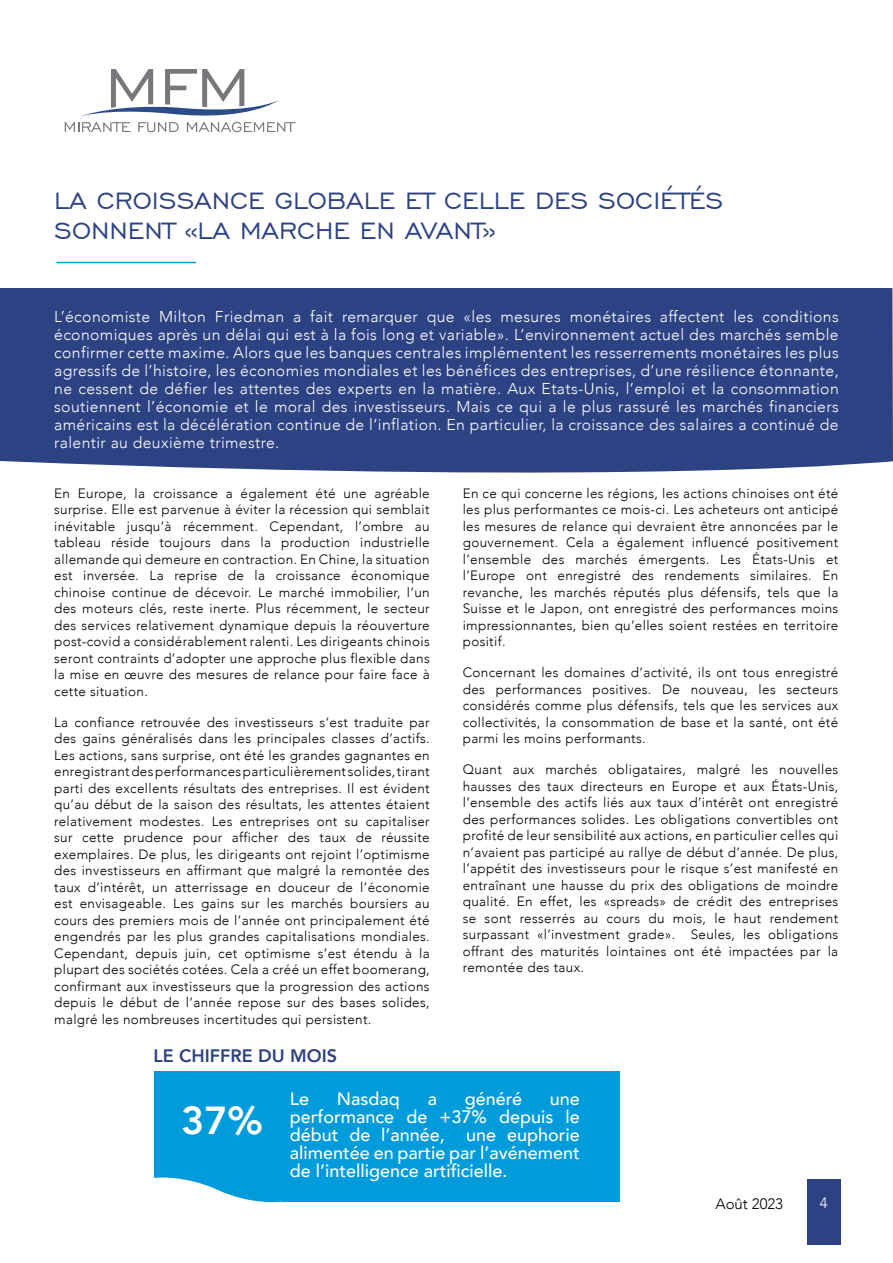
<style>
.page{position:relative;width:893px;height:1263px;background:#fff}
.page>*{position:absolute;margin:0;border:0;box-sizing:border-box;transform-origin:0 0}
.t1{font:800 39px "Avenir";color:#fff}
.t2{font:30px/30px "Engravers Gothic BT";color:#2c4283}
.t3{font:500 18px/18px "Avenir";color:#fff;text-align:justify}
.t4{font:800 18px "Avenir";color:#2c4283}
.t5{font:300 15.75px/18px "Avenir";letter-spacing:.025em;color:#fff;text-align:justify}
.t6{font:300 15px "Avenir";color:#000}
.t7{font:300 15px "Avenir";color:#fff}
.t8{font:300 13.5px/16.5px "Avenir";letter-spacing:.025em;color:#000;text-align:justify}
</style>
<div class="page">
<div style="left:807px;top:1179px;width:33px;height:66px;background:#2c4283"></div>
<svg style="left:65px;top:69px;width:230px;height:63px"></svg>
<div style="left:0;top:288px;width:893px;height:185px;background:#2c4283"></div>
<hr style="left:57px;top:262px;width:139px;height:1px;background:#009bdb">
<div style="left:154px;top:1071px;width:465px;height:130px;background:#009bdb"></div>
<svg style="left:154px;top:1177px;width:129px;height:25px"></svg>
<h2 class="t2" style="left:54px;top:185px;width:671px">LA CROISSANCE GLOBALE ET CELLE DES SOCIÉTÉS<br>SONNENT «LA MARCHE EN AVANT»</h2>
<p class="t5" style="left:54px;top:307px;width:786px">L’économiste Milton Friedman a fait remarquer que «les mesures monétaires affectent les conditions économiques après un délai qui est à la fois long et variable». L’environnement actuel des marchés semble confirmer cette maxime. Alors que les banques centrales implémentent les resserrements monétaires les plus agressifs de l’histoire, les économies mondiales et les bénéfices des entreprises, d’une résilience étonnante, ne cessent de défier les attentes des experts en la matière. Aux Etats-Unis, l’emploi et la consommation soutiennent l’économie et le moral des investisseurs. Mais ce qui a le plus rassuré les marchés financiers américains est la décélération continue de l’inflation. En particulier, la croissance des salaires a continué de ralentir au deuxième trimestre.</p>
<p class="t8" style="left:54px;top:485px;width:377px">En Europe, la croissance a également été une agréable surprise. Elle est parvenue à éviter la récession qui semblait inévitable jusqu’à récemment. Cependant, l’ombre au tableau réside toujours dans la production industrielle allemande qui demeure en contraction. En Chine, la situation est inversée. La reprise de la croissance économique chinoise continue de décevoir. Le marché immobilier, l’un des moteurs clés, reste inerte. Plus récemment, le secteur des services relativement dynamique depuis la réouverture post-covid a considérablement ralenti. Les dirigeants chinois seront contraints d’adopter une approche plus flexible dans la mise en œuvre des mesures de relance pour faire face à cette situation.</p>
<p class="t8" style="left:54px;top:714px;width:377px">La confiance retrouvée des investisseurs s’est traduite par des gains généralisés dans les principales classes d’actifs.<br>Les actions, sans surprise, ont été les grandes gagnantes en enregistrant des performances particulièrement solides, tirant parti des excellents résultats des entreprises. Il est évident qu’au début de la saison des résultats, les attentes étaient relativement modestes. Les entreprises ont su capitaliser sur cette prudence pour afficher des taux de réussite exemplaires. De plus, les dirigeants ont rejoint l’optimisme des investisseurs en affirmant que malgré la remontée des taux d’intérêt, un atterrissage en douceur de l’économie est envisageable. Les gains sur les marchés boursiers au cours des premiers mois de l’année ont principalement été engendrés par les plus grandes capitalisations mondiales.<br>Cependant, depuis juin, cet optimisme s’est étendu à la plupart des sociétés cotées. Cela a créé un effet boomerang, confirmant aux investisseurs que la progression des actions depuis le début de l’année repose sur des bases solides, malgré les nombreuses incertitudes qui persistent.</p>
<p class="t8" style="left:463px;top:485px;width:377px">En ce qui concerne les régions, les actions chinoises ont été les plus performantes ce mois-ci. Les acheteurs ont anticipé les mesures de relance qui devraient être annoncées par le gouvernement. Cela a également influencé positivement l’ensemble des marchés émergents. Les États-Unis et l’Europe ont enregistré des rendements similaires. En revanche, les marchés réputés plus défensifs, tels que la Suisse et le Japon, ont enregistré des performances moins impressionnantes, bien qu’elles soient restées en territoire positif.</p>
<p class="t8" style="left:463px;top:664px;width:377px">Concernant les domaines d’activité, ils ont tous enregistré des performances positives. De nouveau, les secteurs considérés comme plus défensifs, tels que les services aux collectivités, la consommation de base et la santé, ont été parmi les moins performants.</p>
<p class="t8" style="left:463px;top:761px;width:377px">Quant aux marchés obligataires, malgré les nouvelles hausses des taux directeurs en Europe et aux États-Unis, l’ensemble des actifs liés aux taux d’intérêt ont enregistré des performances solides. Les obligations convertibles ont profité de leur sensibilité aux actions, en particulier celles qui n’avaient pas participé au rallye de début d’année. De plus, l’appétit des investisseurs pour le risque s’est manifesté en entraînant une hausse du prix des obligations de moindre qualité. En effet, les «spreads» de crédit des entreprises se sont resserrés au cours du mois, le haut rendement surpassant «l’investment grade». Seules, les obligations offrant des maturités lointaines ont été impactées par la remontée des taux.</p>
<h3 class="t4" style="left:153px;top:1042px;width:185px">LE CHIFFRE DU MOIS</h3>
<h3 class="t3" style="left:290px;top:1089px;width:21px">Le</h3>
<h3 class="t3" style="left:337px;top:1089px;width:65px">Nasdaq</h3>
<h3 class="t3" style="left:428px;top:1089px;width:11px">a</h3>
<h3 class="t3" style="left:465px;top:1089px;width:59px">généré</h3>
<h3 class="t3" style="left:290px;top:1089px;width:291px;text-indent:260px">une performance de +37% depuis le début de l’année, une euphorie alimentée en partie par l’avénement de l’intelligence artificielle.</h3>
<h1 class="t1" style="left:181px;top:1090px;width:83px">37%</h1>
<p class="t6" style="left:715px;top:1195px;width:69px">Août 2023</p>
<p class="t7" style="left:820px;top:1194px;width:9px">4</p>
</div>
